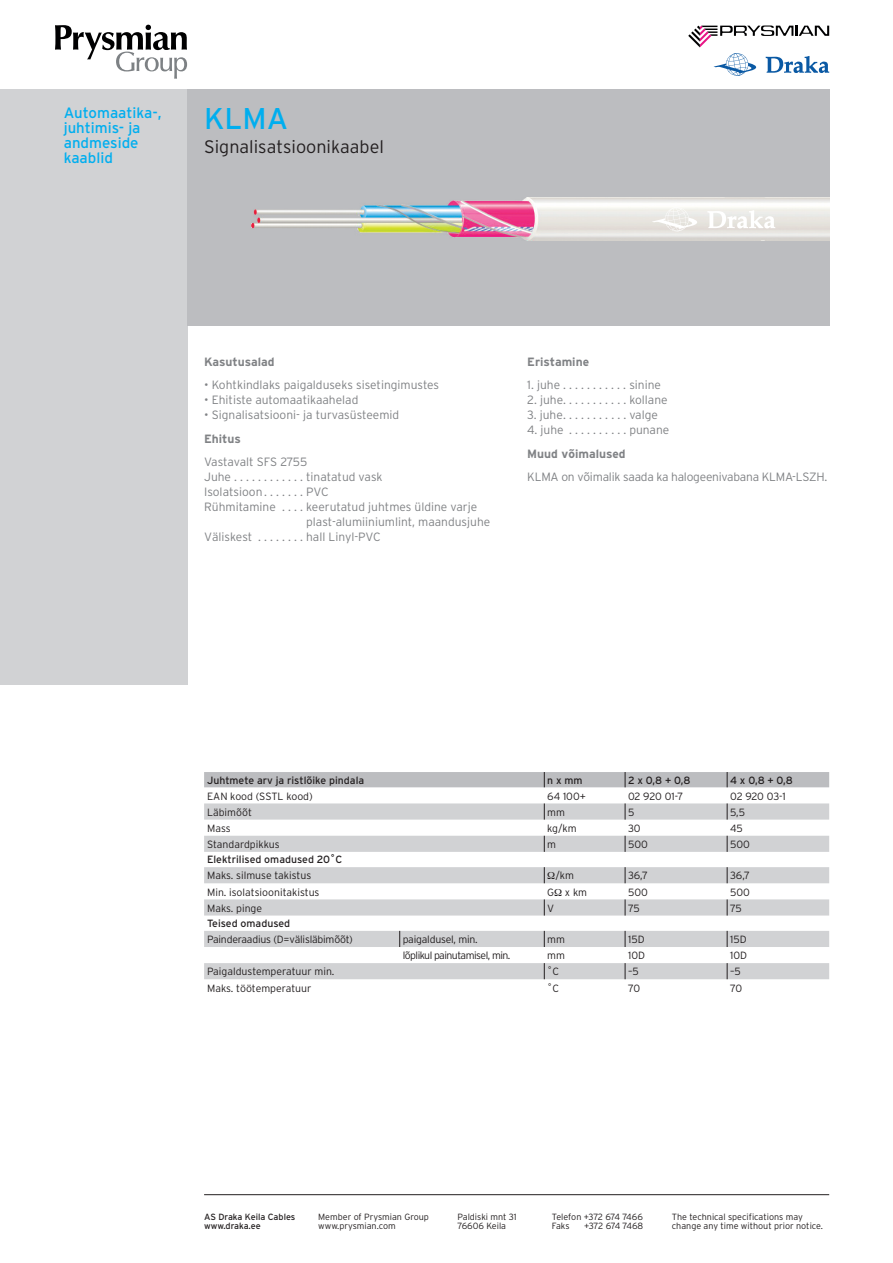
<style>
.page{position:relative;width:893px;height:1263px;background:#fff}
.page>*{position:absolute;margin:0;border:0;box-sizing:border-box;transform-origin:0 0}
.t1{font:30px "Interstate";color:#00aeef}
.t2{font:300 18px "Interstate";color:#231f20}
.t3{font:15px/15px "Interstate";color:#00aeef}
.t4{font:300 12px "Interstate";color:#808285}
.t5{font:300 12px "Interstate";letter-spacing:-.02em;color:#808285}
.t6{font:700 12px "Interstate";color:#808285}
.t7{font:300 10.5px "Interstate";color:#231f20}
.t8{font:10.5px "Interstate";color:#231f20}
.t9{font:300 10.5px "Interstate";letter-spacing:-.02em;color:#231f20}
.t10{font:300 10.5px "Interstate";letter-spacing:-.05em;color:#231f20}
.t11{font:300 9px/9px "Interstate";color:#231f20}
.t12{font:9px/9px "Interstate";color:#231f20}
.t13{font:300 9px/9px "Interstate";letter-spacing:-.02em;color:#231f20}
.t14{font:300 9px "Interstate";letter-spacing:-.04em;color:#231f20}
</style>
<div class="page">
<div style="left:0;top:89px;width:187px;height:596px;background:#d1d2d4"></div>
<div style="left:187px;top:89px;width:642px;height:237px;background:#bcbdc0"></div>
<svg style="left:204px;top:803px;width:625px;height:176px;fill:#d1d2d4"></svg>
<div style="left:204px;top:772px;width:625px;height:15px;background:#bcbdc0"></div>
<svg style="left:544px;top:803px;width:1px;height:17px"></svg>
<svg style="left:625px;top:803px;width:1px;height:17px"></svg>
<svg style="left:727px;top:803px;width:1px;height:17px"></svg>
<svg style="left:544px;top:836px;width:1px;height:16px"></svg>
<svg style="left:625px;top:836px;width:1px;height:16px"></svg>
<svg style="left:727px;top:836px;width:1px;height:16px"></svg>
<svg style="left:625px;top:867px;width:1px;height:16px"></svg>
<svg style="left:727px;top:867px;width:1px;height:16px"></svg>
<svg style="left:625px;top:899px;width:1px;height:16px"></svg>
<svg style="left:727px;top:899px;width:1px;height:16px"></svg>
<svg style="left:399px;top:931px;width:1px;height:16px"></svg>
<svg style="left:544px;top:931px;width:1px;height:16px"></svg>
<svg style="left:625px;top:931px;width:1px;height:16px"></svg>
<svg style="left:727px;top:931px;width:1px;height:16px"></svg>
<svg style="left:544px;top:963px;width:1px;height:16px"></svg>
<svg style="left:625px;top:963px;width:1px;height:16px"></svg>
<svg style="left:727px;top:963px;width:1px;height:16px"></svg>
<img style="left:252px;top:198px;width:577px;height:42px">
<svg style="left:652px;top:207px;width:45px;height:24px"></svg>
<svg style="left:707px;top:210px;width:68px;height:18px"></svg>
<svg style="left:713px;top:53px;width:43px;height:23px"></svg>
<svg style="left:766px;top:56px;width:63px;height:17px"></svg>
<svg style="left:688px;top:26px;width:141px;height:21px"></svg>
<svg style="left:55px;top:25px;width:132px;height:54px"></svg>
<hr style="left:204px;top:1194px;width:625px;height:1px;background:#231f20">
<svg style="left:544px;top:867px;width:18px;height:48px"></svg>
<p class="t3" style="left:64px;top:107px;width:99px">Automaatika-, juhtimis- ja andmeside kaablid</p>
<h1 class="t1" style="left:204px;top:108px;width:85px">KLMA</h1>
<h2 class="t2" style="left:204px;top:140px;width:181px">Signalisatsioonikaabel</h2>
<p class="t6" style="left:204px;top:357px;width:72px">Kasutusalad</p>
<p class="t4" style="left:204px;top:381px;width:237px">• Kohtkindlaks paigalduseks sisetingimustes</p>
<p class="t4" style="left:204px;top:396px;width:156px">• Ehitiste automaatikaahelad</p>
<p class="t4" style="left:204px;top:411px;width:197px">• Signalisatsiooni- ja turvasüsteemid</p>
<p class="t6" style="left:204px;top:434px;width:38px">Ehitus</p>
<p class="t4" style="left:204px;top:458px;width:105px">Vastavalt SFS 2755</p>
<p class="t4" style="left:204px;top:473px;width:180px">Juhe . . . . . . . . . . . . tinatatud vask</p>
<p class="t4" style="left:204px;top:488px;width:126px">Isolatsioon . . . . . . . PVC</p>
<p class="t4" style="left:204px;top:503px;width:275px">Rühmitamine . . . . keerutatud juhtmes üldine varje</p>
<p class="t4" style="left:306px;top:518px;width:186px">plast-alumiiniumlint, maandusjuhe</p>
<p class="t4" style="left:204px;top:533px;width:178px">Väliskest . . . . . . . . hall Linyl-PVC</p>
<p class="t6" style="left:527px;top:357px;width:63px">Eristamine</p>
<p class="t4" style="left:527px;top:381px;width:135px">1. juhe . . . . . . . . . . . sinine</p>
<p class="t4" style="left:527px;top:396px;width:142px">2. juhe . . . . . . . . . . . kollane</p>
<p class="t4" style="left:527px;top:411px;width:132px">3. juhe . . . . . . . . . . . valge</p>
<p class="t4" style="left:527px;top:426px;width:144px">4. juhe . . . . . . . . . . punane</p>
<p class="t6" style="left:527px;top:449px;width:100px">Muud võimalused</p>
<p class="t5" style="left:527px;top:473px;width:302px">KLMA on võimalik saada ka halogeenivabana KLMA-LSZH.</p>
<p class="t8" style="left:207px;top:776px;width:159px">Juhtmete arv ja ristlõike pindala</p>
<p class="t8" style="left:547px;top:776px;width:37px">n x mm</p>
<p class="t8" style="left:628px;top:776px;width:64px">2 x 0,8 + 0,8</p>
<p class="t8" style="left:730px;top:776px;width:64px">4 x 0,8 + 0,8</p>
<p class="t7" style="left:207px;top:792px;width:107px">EAN kood (SSTL kood)</p>
<p class="t7" style="left:547px;top:792px;width:40px">64 100+</p>
<p class="t7" style="left:628px;top:792px;width:57px">02 920 01-7</p>
<p class="t7" style="left:730px;top:792px;width:57px">02 920 03-1</p>
<p class="t7" style="left:207px;top:808px;width:46px">Läbimõõt</p>
<p class="t7" style="left:547px;top:808px;width:19px">mm</p>
<p class="t7" style="left:628px;top:808px;width:8px">5</p>
<p class="t7" style="left:730px;top:808px;width:17px">5,5</p>
<p class="t7" style="left:207px;top:824px;width:25px">Mass</p>
<p class="t7" style="left:547px;top:824px;width:31px">kg/km</p>
<p class="t7" style="left:628px;top:824px;width:14px">30</p>
<p class="t7" style="left:730px;top:824px;width:14px">45</p>
<p class="t7" style="left:207px;top:840px;width:74px">Standardpikkus</p>
<p class="t7" style="left:547px;top:840px;width:10px">m</p>
<p class="t7" style="left:628px;top:840px;width:21px">500</p>
<p class="t7" style="left:730px;top:840px;width:21px">500</p>
<p class="t8" style="left:207px;top:856px;width:137px">Elektrilised omadused 20˚C</p>
<p class="t7" style="left:207px;top:872px;width:106px">Maks. silmuse takistus</p>
<p class="t7" style="left:555px;top:872px;width:20px">/km</p>
<p class="t7" style="left:628px;top:872px;width:21px">36,7</p>
<p class="t7" style="left:730px;top:872px;width:21px">36,7</p>
<p class="t7" style="left:207px;top:888px;width:114px">Min. isolatsioonitakistus</p>
<p class="t7" style="left:547px;top:888px;width:41px">G x km</p>
<p class="t7" style="left:628px;top:888px;width:21px">500</p>
<p class="t7" style="left:730px;top:888px;width:21px">500</p>
<p class="t7" style="left:207px;top:904px;width:57px">Maks. pinge</p>
<p class="t7" style="left:547px;top:904px;width:9px">V</p>
<p class="t7" style="left:628px;top:904px;width:13px">75</p>
<p class="t7" style="left:730px;top:904px;width:13px">75</p>
<p class="t8" style="left:207px;top:919px;width:85px">Teised omadused</p>
<p class="t9" style="left:207px;top:935px;width:147px">Painderaadius (D=välisläbimõõt)</p>
<p class="t9" style="left:403px;top:935px;width:77px">paigaldusel, min.</p>
<p class="t7" style="left:547px;top:935px;width:19px">mm</p>
<p class="t7" style="left:628px;top:935px;width:18px">15D</p>
<p class="t7" style="left:730px;top:935px;width:18px">15D</p>
<p class="t10" style="left:403px;top:952px;width:109px">lõplikul painutamisel, min.</p>
<p class="t7" style="left:547px;top:952px;width:19px">mm</p>
<p class="t7" style="left:628px;top:952px;width:18px">10D</p>
<p class="t7" style="left:730px;top:952px;width:18px">10D</p>
<p class="t7" style="left:207px;top:968px;width:129px">Paigaldustemperatuur min.</p>
<p class="t7" style="left:547px;top:968px;width:13px">˚C</p>
<p class="t7" style="left:628px;top:968px;width:12px">–5</p>
<p class="t7" style="left:730px;top:968px;width:12px">–5</p>
<p class="t7" style="left:207px;top:984px;width:106px">Maks. töötemperatuur</p>
<p class="t7" style="left:547px;top:984px;width:13px">˚C</p>
<p class="t7" style="left:628px;top:984px;width:14px">70</p>
<p class="t7" style="left:730px;top:984px;width:14px">70</p>
<p class="t12" style="left:204px;top:1213px;width:93px">AS Draka Keila Cables www.draka.ee</p>
<p class="t11" style="left:318px;top:1213px;width:112px">Member of Prysmian Group www.prysmian.com</p>
<p class="t11" style="left:458px;top:1213px;width:61px">Paldiski mnt 31<br>76606 Keila</p>
<p class="t13" style="left:552px;top:1213px;width:92px">Telefon +372 674 7466<br>Faks</p>
<p class="t14" style="left:584px;top:1222px;width:61px">+372 674 7468</p>
<p class="t11" style="left:672px;top:1213px;width:153px">The technical specifications may change any time without prior notice.</p>
</div>
